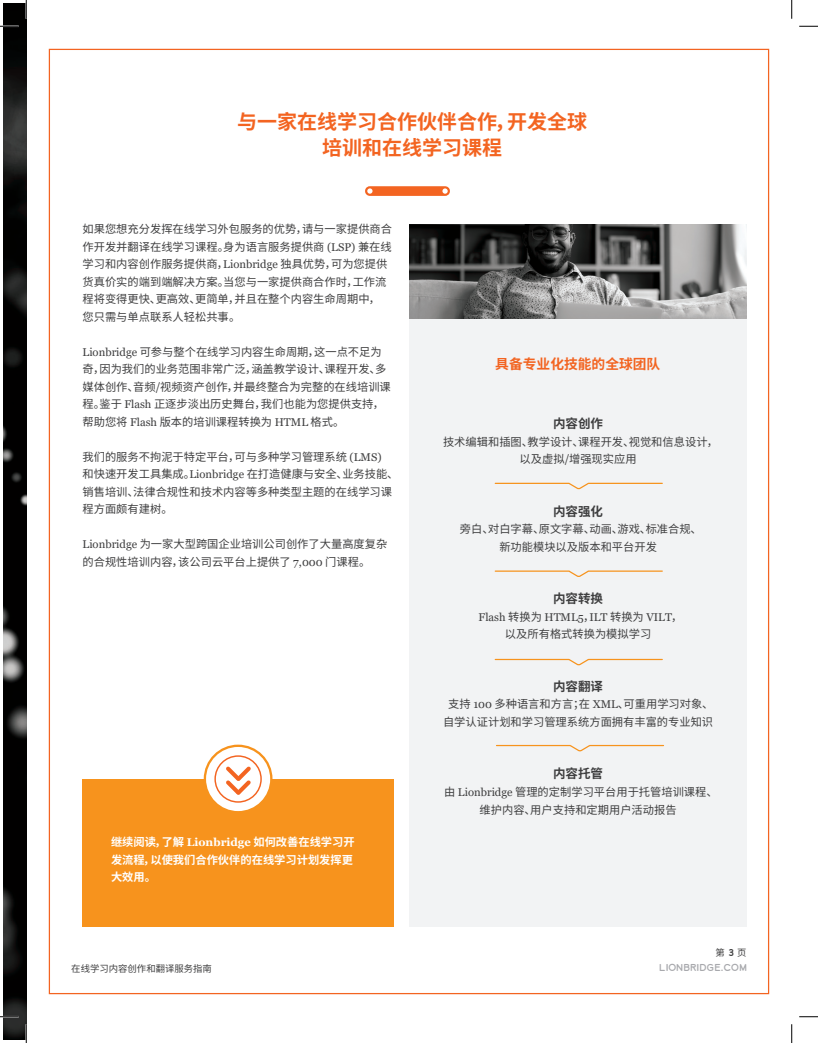
<style>
.page{position:relative;width:818px;height:1043px;background:#fff}
.page>*{position:absolute;margin:0;border:0;box-sizing:border-box;transform-origin:0 0}
.Lion_Main_Title{font:700 20px/26.2px "Noto Sans CJ Ksc";color:#f36421;text-align:center}
.t1{font:700 13.75px "Noto Sans CJ Ksc";color:#f36421}
.t2{font:700 12.5px "Noto Sans CJ Ksc";color:#3e3e3f}
.t3{font:11.25px/17.5px "Noto Sans CJ Ksc";color:#3e3e3f;text-align:center}
.t4{font:700 11.25px/17.5px "Noto Sans CJ Ksc";color:#fff}
.Lion_Intro{font:9.38px "Noto Sans CJ Ksc";color:#3e3e3f}
.Lion_Intro-2{font:9.38px "Lionbridge Sans";color:#a8a9ad}
.s1{font-family:"Georgia"}
.s2{font-family:"Lionbridge Sans"}
</style>
<div class="page">
<div style="left:409px;top:319px;width:337px;height:607px;background:#f2f3f4"></div>
<img style="left:4px;top:4px;width:22px;height:1035px">
<svg style="left:365px;top:186px;width:85px;height:10px"></svg>
<div style="left:82px;top:779px;width:311px;height:147px;background:#f7931d"></div>
<hr style="left:588px;top:483px;width:74px;height:1px;background:#f7931d">
<hr style="left:495px;top:483px;width:74px;height:1px;background:#f7931d">
<svg style="left:567px;top:482px;width:23px;height:8px"></svg>
<hr style="left:588px;top:570px;width:74px;height:1px;background:#f7931d">
<hr style="left:495px;top:570px;width:74px;height:1px;background:#f7931d">
<svg style="left:567px;top:570px;width:23px;height:7px"></svg>
<hr style="left:588px;top:659px;width:74px;height:1px;background:#f7931d">
<hr style="left:495px;top:659px;width:74px;height:1px;background:#f7931d">
<svg style="left:567px;top:658px;width:23px;height:8px"></svg>
<hr style="left:589px;top:745px;width:74px;height:1px;background:#f7931d">
<hr style="left:496px;top:745px;width:74px;height:1px;background:#f7931d">
<svg style="left:568px;top:744px;width:23px;height:8px"></svg>
<img style="left:409px;top:224px;width:337px;height:95px">
<svg style="left:205px;top:745px;width:66px;height:67px"></svg>
<div style="left:204px;top:744px;width:68px;height:69px;border:2px solid #f7931d;border-radius:50%"></div>
<svg style="left:222px;top:762px;width:32px;height:36px"></svg>
<div style="left:214px;top:755px;width:48px;height:47px;border:1px solid #f36421;border-radius:50%"></div>
<svg style="left:0;top:25px;width:19px;height:2px"></svg>
<svg style="left:799px;top:25px;width:19px;height:2px"></svg>
<svg style="left:0;top:1015px;width:19px;height:2px"></svg>
<svg style="left:799px;top:1016px;width:19px;height:1px"></svg>
<svg style="left:25px;top:0;width:2px;height:19px"></svg>
<svg style="left:25px;top:1024px;width:2px;height:18px"></svg>
<svg style="left:791px;top:0;width:1px;height:19px"></svg>
<svg style="left:791px;top:1024px;width:1px;height:18px"></svg>
<p class="Lion_Main_Title" style="left:237px;top:108px;width:352px">与一家在线学习合作伙伴合作，开发全球培训和在线学习课程</p>
<p class="t3" style="left:82px;top:221px;width:311px;text-align:left">如果您想充分发挥在线学习外包服务的优势，请与一家提供商合作开发并翻译在线学习课程。身为语言服务提供商 <span class="s1">(LSP)</span> 兼在线学习和内容创作服务提供商，<span class="s1">Lionbridge</span> 独具优势，可为您提供货真价实的端到端解决方案。当您与一家提供商合作时，工作流程将变得更快、更高效、更简单，并且在整个内容生命周期中，您只需与单点联系人轻松共事。</p>
<p class="t3" style="left:82px;top:343px;width:310px;text-align:left"><span class="s1">Lionbridge</span> 可参与整个在线学习内容生命周期，这一点不足为奇，因为我们的业务范围非常广泛，涵盖教学设计、课程开发、多媒体创作、音频/视频资产创作，并最终整合为完整的在线培训课程。鉴于 <span class="s1">Flash</span> 正逐步淡出历史舞台，我们也能为您提供支持，帮助您将 <span class="s1">Flash</span> 版本的培训课程转换为 <span class="s1">HTML</span> 格式。</p>
<p class="t3" style="left:82px;top:448px;width:317px;text-align:left">我们的服务不拘泥于特定平台，可与多种学习管理系统 <span class="s1">(LMS)<br></span>和快速开发工具集成。<span class="s1">Lionbridge</span> 在打造健康与安全、业务技能、销售培训、法律合规性和技术内容等多种类型主题的在线学习课程方面颇有建树。</p>
<p class="t3" style="left:82px;top:536px;width:306px;text-align:left"><span class="s1">Lionbridge</span> 为一家大型跨国企业培训公司创作了大量高度复杂的合规性培训内容，该公司云平台上提供了 <span class="s1">7,000</span> 门课程。</p>
<p class="t4" style="left:111px;top:833px;width:245px">继续阅读，了解 <span class="s1">Lionbridge</span> 如何改善在线学习开发流程，以使我们合作伙伴的在线学习计划发挥更大效用。</p>
<p class="Lion_Intro" style="left:71px;top:963px;width:142px">在线学习内容创作和翻译服务指南</p>
<p class="t1" style="left:495px;top:356px;width:166px">具备专业化技能的全球团队</p>
<p class="t2" style="left:553px;top:416px;width:51px">内容创作</p>
<p class="t3" style="left:443px;top:433px;width:276px">技术编辑和插图、教学设计、课程开发、视觉和信息设计，以及虚拟/增强现实应用</p>
<p class="t2" style="left:553px;top:504px;width:51px">内容强化</p>
<p class="t3" style="left:460px;top:520px;width:243px">旁白、对白字幕、原文字幕、动画、游戏、标准合规、新功能模块以及版本和平台开发</p>
<p class="t2" style="left:553px;top:591px;width:51px">内容转换</p>
<p class="t3" style="left:478px;top:608px;width:205px"><span class="s1">Flash</span> 转换为 <span class="s1">HTML5</span>，<span class="s1">ILT</span> 转换为 <span class="s1">VILT</span>，以及所有格式转换为模拟学习</p>
<p class="t2" style="left:553px;top:679px;width:51px">内容翻译</p>
<p class="t3" style="left:443px;top:695px;width:272px">支持 <span class="s1">100</span> 多种语言和方言；在 <span class="s1">XML</span>、可重用学习对象、自学认证计划和学习管理系统方面拥有丰富的专业知识</p>
<p class="t2" style="left:553px;top:766px;width:51px">内容托管</p>
<p class="t3" style="left:444px;top:783px;width:275px">由 <span class="s1">Lionbridge</span> 管理的定制学习平台用于托管培训课程、维护内容、用户支持和定期用户活动报告</p>
<p class="Lion_Intro" style="left:715px;top:947px;width:33px">第 <span class="s2">3</span> 页</p>
<p class="Lion_Intro-2" style="left:659px;top:961px;width:89px">LIONBRIDGE.COM</p>
</div>
